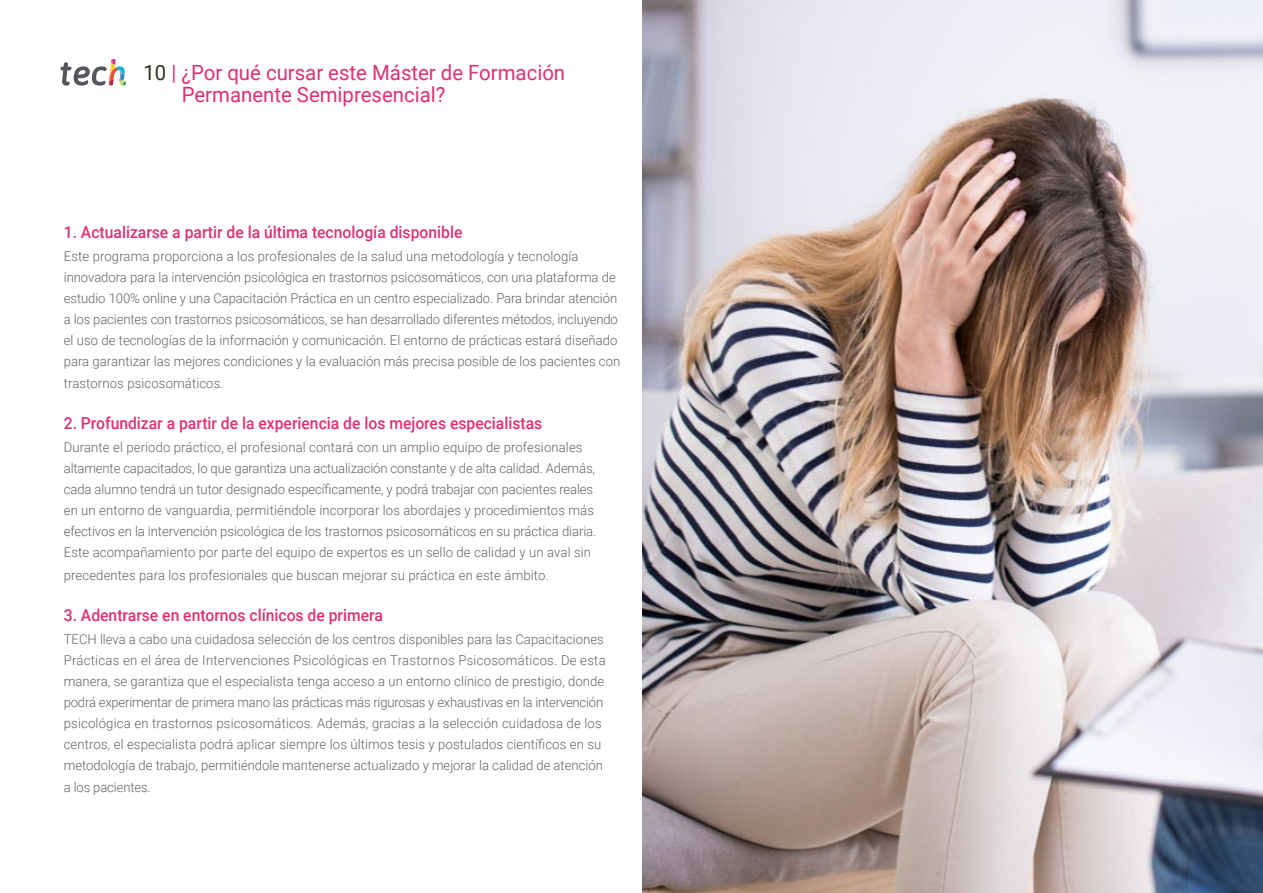
<style>
.page{position:relative;width:1263px;height:893px;background:#fff}
.page>*{position:absolute;margin:0;border:0;box-sizing:border-box;transform-origin:0 0}
.t1{font:21px/22.5px "Roboto";color:#e03073}
.t2{font:500 16.5px "Roboto";color:#df3174;scale:.95 1}
.t3{font:300 13.5px/21px "Roboto";color:#61646a}
.s1{color:#312e20}
</style>
<div class="page">
<svg style="left:61px;top:59px;width:65px;height:27px"></svg>
<img style="left:642px;top:0;width:621px;height:893px">
<h1 class="t1" style="left:182px;top:60px;width:385px;text-indent:-38px"><span class="s1">10</span> | ¿Por qué cursar este Máster de Formación<br>Permanente Semipresencial?</h1>
<p class="t2" style="left:64px;top:220px;width:421px">1. Actualizarse a partir de la última tecnología disponible</p>
<p class="t3" style="left:64px;top:245px;width:558px">Este programa proporciona a los profesionales de la salud una metodología y tecnología innovadora para la intervención psicológica en trastornos psicosomáticos, con una plataforma de estudio 100% online y una Capacitación Práctica en un centro especializado. Para brindar atención a los pacientes con trastornos psicosomáticos, se han desarrollado diferentes métodos, incluyendo el uso de tecnologías de la información y comunicación. El entorno de prácticas estará diseñado para garantizar las mejores condiciones y la evaluación más precisa posible de los pacientes con</p>
<p class="t3" style="left:64px;top:373px;width:161px">trastornos psicosomáticos.</p>
<p class="t2" style="left:64px;top:412px;width:505px">2. Profundizar a partir de la experiencia de los mejores especialistas</p>
<p class="t3" style="left:64px;top:436px;width:534px">Durante el periodo práctico, el profesional contará con un amplio equipo de profesionales altamente capacitados, lo que garantiza una actualización constante y de alta calidad. Además, cada alumno tendrá un tutor designado específicamente, y podrá trabajar con pacientes reales en un entorno de vanguardia, permitiéndole incorporar los abordajes y procedimientos más efectivos en la intervención psicológica de los trastornos psicosomáticos en su práctica diaria.<br>Este acompañamiento por parte del equipo de expertos es un sello de calidad y un aval sin</p>
<p class="t3" style="left:64px;top:564px;width:486px">precedentes para los profesionales que buscan mejorar su práctica en este ámbito.</p>
<p class="t2" style="left:64px;top:603px;width:337px">3. Adentrarse en entornos clínicos de primera</p>
<p class="t3" style="left:64px;top:628px;width:543px">TECH lleva a cabo una cuidadosa selección de los centros disponibles para las Capacitaciones Prácticas en el área de Intervenciones Psicológicas en Trastornos Psicosomáticos. De esta manera, se garantiza que el especialista tenga acceso a un entorno clínico de prestigio, donde podrá experimentar de primera mano las prácticas más rigurosas y exhaustivas en la intervención psicológica en trastornos psicosomáticos. Además, gracias a la selección cuidadosa de los centros, el especialista podrá aplicar siempre los últimos tesis y postulados científicos en su metodología de trabajo, permitiéndole mantenerse actualizado y mejorar la calidad de atención</p>
<p class="t3" style="left:64px;top:776px;width:88px">a los pacientes.</p>
</div>
